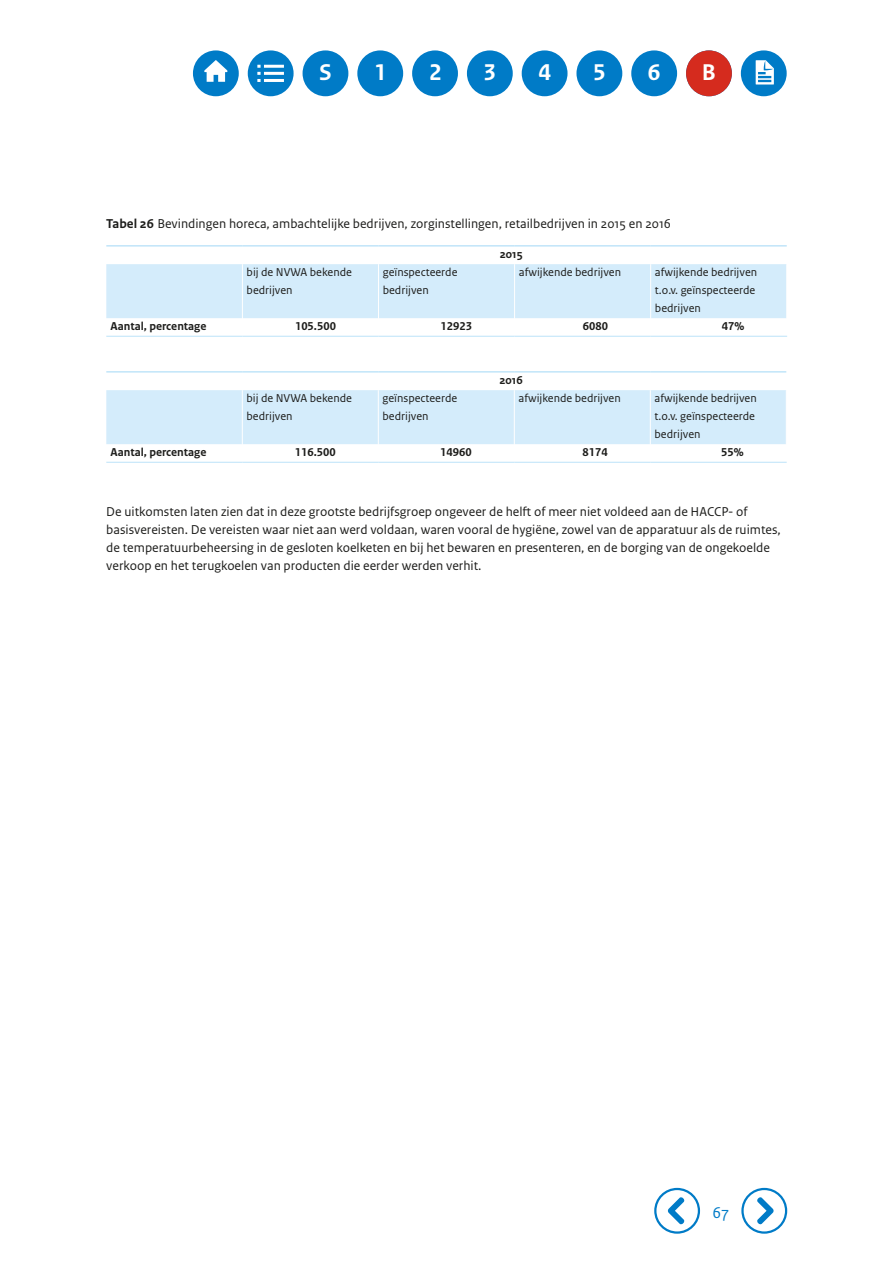
<style>
.page{position:relative;width:893px;height:1263px;background:#fff}
.page>*{position:absolute;margin:0;border:0;box-sizing:border-box;transform-origin:0 0}
.t1{font:700 24px "Rijksoverheid Sans Text";color:#fff}
.t2{font:24px "Rijksoverheid Sans Text Bold 22";color:#fff}
.t3{font:16.5px "Rijksoverheid Sans Text";color:#007bc7}
._07_RO_Broodtekst{font:13.5px/18px "Rijksoverheid Sans Text";color:#1d1d1b}
._10_Tabel_Titel{font:13.5px "Rijksoverheid Sans Text";color:#1d1d1b}
._22_RO_Tabel_plat{font:12px/18px "Rijksoverheid Sans Text";color:#1d1d1b}
._22_RO_Tabel_Totalen{font:700 12px "Rijksoverheid Sans Text";color:#1d1d1b}
._11_Tabel_kop{font:700 12px "Rijksoverheid Sans Text";color:#1d1d1b}
.s1{font-weight:700}
</style>
<div class="page">
<hr style="left:106px;top:245px;width:136px;height:1px;background:#a1d8f6">
<hr style="left:242px;top:245px;width:136px;height:1px;background:#a1d8f6">
<hr style="left:378px;top:245px;width:137px;height:1px;background:#a1d8f6">
<hr style="left:515px;top:245px;width:136px;height:1px;background:#a1d8f6">
<hr style="left:651px;top:245px;width:136px;height:1px;background:#a1d8f6">
<svg style="left:106px;top:264px;width:681px;height:72px"></svg>
<hr style="left:106px;top:336px;width:136px;height:1px;background:#bce3f9">
<hr style="left:242px;top:336px;width:136px;height:1px;background:#bce3f9">
<hr style="left:378px;top:336px;width:137px;height:1px;background:#bce3f9">
<hr style="left:515px;top:336px;width:136px;height:1px;background:#bce3f9">
<hr style="left:651px;top:336px;width:136px;height:1px;background:#bce3f9">
<hr style="left:106px;top:371px;width:136px;height:1px;background:#a1d8f6">
<hr style="left:242px;top:371px;width:136px;height:1px;background:#a1d8f6">
<hr style="left:378px;top:371px;width:136px;height:1px;background:#a1d8f6">
<hr style="left:514px;top:371px;width:136px;height:1px;background:#a1d8f6">
<hr style="left:650px;top:371px;width:136px;height:1px;background:#a1d8f6">
<svg style="left:106px;top:390px;width:681px;height:72px"></svg>
<hr style="left:106px;top:462px;width:136px;height:1px;background:#bce3f9">
<hr style="left:242px;top:462px;width:136px;height:1px;background:#bce3f9">
<hr style="left:378px;top:462px;width:136px;height:1px;background:#bce3f9">
<hr style="left:514px;top:462px;width:136px;height:1px;background:#bce3f9">
<hr style="left:650px;top:462px;width:137px;height:1px;background:#bce3f9">
<div style="left:358px;top:52px;width:44px;height:43px;background:#007bc7;border-radius:50%"></div>
<div style="left:357px;top:50px;width:46px;height:46px;border:2px solid #007bc7;border-radius:50%"></div>
<div style="left:413px;top:52px;width:44px;height:43px;background:#007bc7;border-radius:50%"></div>
<div style="left:412px;top:50px;width:46px;height:46px;border:2px solid #007bc7;border-radius:50%"></div>
<div style="left:468px;top:52px;width:44px;height:43px;background:#007bc7;border-radius:50%"></div>
<div style="left:467px;top:50px;width:46px;height:46px;border:2px solid #007bc7;border-radius:50%"></div>
<div style="left:523px;top:52px;width:43px;height:43px;background:#007bc7;border-radius:50%"></div>
<div style="left:522px;top:50px;width:45px;height:46px;border:2px solid #007bc7;border-radius:50%"></div>
<div style="left:249px;top:52px;width:43px;height:43px;background:#007bc7;border-radius:50%"></div>
<div style="left:248px;top:50px;width:46px;height:46px;border:2px solid #007bc7;border-radius:50%"></div>
<hr style="left:264px;top:65px;width:20px;height:3px;background:#fff">
<hr style="left:264px;top:72px;width:20px;height:3px;background:#fff">
<hr style="left:264px;top:79px;width:20px;height:3px;background:#fff">
<svg style="left:257px;top:65px;width:4px;height:17px"></svg>
<div style="left:578px;top:52px;width:43px;height:43px;background:#007bc7;border-radius:50%"></div>
<div style="left:576px;top:50px;width:46px;height:46px;border:2px solid #007bc7;border-radius:50%"></div>
<div style="left:632px;top:52px;width:44px;height:43px;background:#007bc7;border-radius:50%"></div>
<div style="left:631px;top:50px;width:46px;height:46px;border:2px solid #007bc7;border-radius:50%"></div>
<div style="left:742px;top:52px;width:43px;height:43px;background:#007bc7;border-radius:50%"></div>
<div style="left:741px;top:50px;width:46px;height:46px;border:2px solid #007bc7;border-radius:50%"></div>
<svg style="left:756px;top:60px;width:18px;height:25px"></svg>
<div style="left:304px;top:52px;width:43px;height:43px;background:#007bc7;border-radius:50%"></div>
<div style="left:303px;top:50px;width:45px;height:46px;border:2px solid #007bc7;border-radius:50%"></div>
<div style="left:194px;top:52px;width:44px;height:43px;background:#007bc7;border-radius:50%"></div>
<div style="left:193px;top:50px;width:46px;height:46px;border:2px solid #007bc7;border-radius:50%"></div>
<svg style="left:204px;top:60px;width:23px;height:22px"></svg>
<div style="left:687px;top:52px;width:44px;height:43px;background:#d52b1e;border-radius:50%"></div>
<div style="left:686px;top:50px;width:46px;height:46px;border:2px solid #d52b1e;border-radius:50%"></div>
<div style="left:654px;top:1188px;width:46px;height:46px;border:2px solid #007bc7;border-radius:50%"></div>
<svg style="left:668px;top:1197px;width:17px;height:28px"></svg>
<div style="left:741px;top:1188px;width:46px;height:46px;border:2px solid #007bc7;border-radius:50%"></div>
<svg style="left:757px;top:1197px;width:17px;height:28px"></svg>
<h1 class="t1" style="left:319px;top:58px;width:14px">S</h1>
<h1 class="t1" style="left:374px;top:58px;width:14px">1</h1>
<h1 class="t1" style="left:429px;top:58px;width:14px">2</h1>
<h1 class="t1" style="left:483px;top:58px;width:14px">3</h1>
<h1 class="t1" style="left:538px;top:58px;width:14px">4</h1>
<h1 class="t1" style="left:593px;top:58px;width:14px">5</h1>
<h1 class="t1" style="left:648px;top:58px;width:14px">6</h1>
<h1 class="t2" style="left:702px;top:58px;width:16px">B</h1>
<p class="_10_Tabel_Titel" style="left:106px;top:215px;width:566px"><span class="s1">Tabel 26</span> Bevindingen horeca, ambachtelijke bedrijven, zorginstellingen, retailbedrijven in 2015 en 2016</p>
<p class="_11_Tabel_kop" style="left:500px;top:247px;width:25px">2015</p>
<p class="_22_RO_Tabel_plat" style="left:247px;top:263px;width:107px">bij de NVWA bekende bedrijven</p>
<p class="_22_RO_Tabel_plat" style="left:383px;top:263px;width:76px">geïnspecteerde bedrijven</p>
<p class="_22_RO_Tabel_plat" style="left:519px;top:263px;width:104px">afwijkende bedrijven</p>
<p class="_22_RO_Tabel_plat" style="left:655px;top:263px;width:104px">afwijkende bedrijven t.o.v. geïnspecteerde bedrijven</p>
<p class="_22_RO_Tabel_Totalen" style="left:111px;top:319px;width:97px">Aantal, percentage</p>
<p class="_22_RO_Tabel_Totalen" style="left:295px;top:319px;width:42px">105.500</p>
<p class="_22_RO_Tabel_Totalen" style="left:441px;top:319px;width:33px">12923</p>
<p class="_22_RO_Tabel_Totalen" style="left:583px;top:319px;width:27px">6080</p>
<p class="_22_RO_Tabel_Totalen" style="left:722px;top:319px;width:24px">47%</p>
<p class="_11_Tabel_kop" style="left:499px;top:373px;width:25px">2016</p>
<p class="_22_RO_Tabel_plat" style="left:247px;top:389px;width:107px">bij de NVWA bekende bedrijven</p>
<p class="_22_RO_Tabel_plat" style="left:383px;top:389px;width:76px">geïnspecteerde bedrijven</p>
<p class="_22_RO_Tabel_plat" style="left:519px;top:389px;width:104px">afwijkende bedrijven</p>
<p class="_22_RO_Tabel_plat" style="left:654px;top:389px;width:104px">afwijkende bedrijven t.o.v. geïnspecteerde bedrijven</p>
<p class="_22_RO_Tabel_Totalen" style="left:111px;top:445px;width:97px">Aantal, percentage</p>
<p class="_22_RO_Tabel_Totalen" style="left:295px;top:445px;width:42px">116.500</p>
<p class="_22_RO_Tabel_Totalen" style="left:440px;top:445px;width:33px">14960</p>
<p class="_22_RO_Tabel_Totalen" style="left:583px;top:445px;width:27px">8174</p>
<p class="_22_RO_Tabel_Totalen" style="left:721px;top:445px;width:24px">55%</p>
<p class="_07_RO_Broodtekst" style="left:106px;top:502px;width:676px">De uitkomsten laten zien dat in deze grootste bedrijfsgroep ongeveer de helft of meer niet voldeed aan de HACCP- of basisvereisten. De vereisten waar niet aan werd voldaan, waren vooral de hygiëne, zowel van de apparatuur als de ruimtes, de temperatuurbeheersing in de gesloten koelketen en bij het bewaren en presenteren, en de borging van de ongekoelde verkoop en het terugkoelen van producten die eerder werden verhit.</p>
<p class="t3" style="left:712px;top:1203px;width:18px">67</p>
</div>
